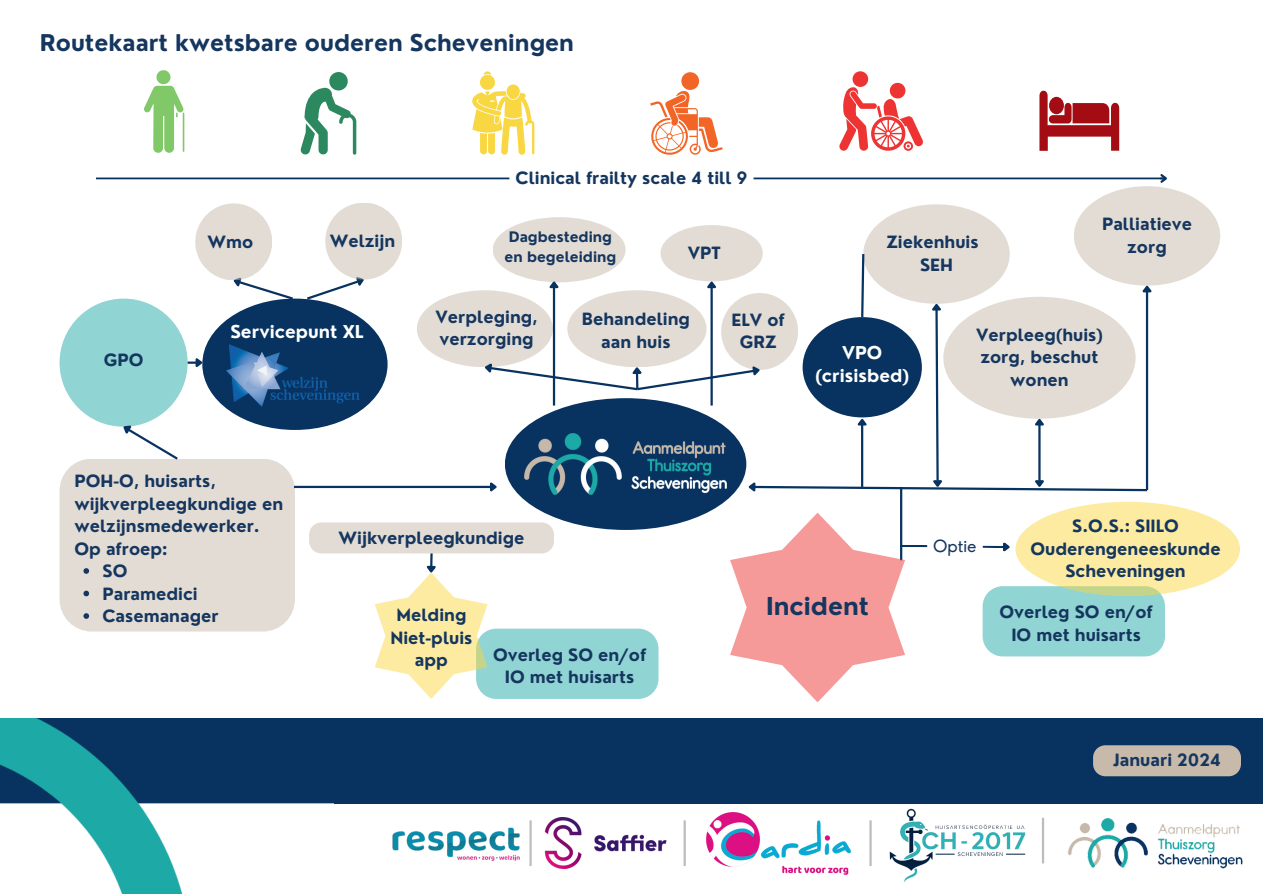
<style>
.page{position:relative;width:1263px;height:894px;background:#fff}
.page>*{position:absolute;margin:0;border:0;box-sizing:border-box;transform-origin:0 0}
.t1{font:700 24px "Nourd";color:#15365e}
.t2{font:700 22.5px "Nourd";color:#15365e}
.t3{font:700 17.25px/23.7px "Nourd";color:#fff;text-align:center}
.t4{font:700 16.5px/22.5px "Nourd";color:#15365e;text-align:center}
.t5{font:16.5px "Nourd";color:#15365e}
.t6{font:700 14.1px/19.4px "Nourd";color:#15365e;text-align:center}
</style>
<div class="page">
<div style="left:0;top:717px;width:1263px;height:86px;background:#083360"></div>
<img style="left:0;top:717px;width:333px;height:176px">
<img style="left:545px;top:817px;width:122px;height:51px">
<hr style="left:1042px;top:817px;width:2px;height:46px;background:#bbbdbf">
<hr style="left:869px;top:820px;width:3px;height:45px;background:#bbbdbf">
<hr style="left:684px;top:820px;width:2px;height:45px;background:#bbbdbf">
<hr style="left:529px;top:820px;width:3px;height:45px;background:#bbbdbf">
<img style="left:884px;top:803px;width:151px;height:79px">
<img style="left:1068px;top:818px;width:175px;height:51px">
<img style="left:392px;top:827px;width:128px;height:34px">
<img style="left:706px;top:812px;width:144px;height:62px">
<svg style="left:472px;top:71px;width:62px;height:84px"></svg>
<svg style="left:301px;top:72px;width:55px;height:83px"></svg>
<svg style="left:144px;top:70px;width:40px;height:83px"></svg>
<svg style="left:650px;top:72px;width:72px;height:83px"></svg>
<svg style="left:839px;top:71px;width:84px;height:80px"></svg>
<svg style="left:1039px;top:90px;width:80px;height:61px"></svg>
<hr style="left:96px;top:177px;width:1070px;height:2px;background:#083360">
<svg style="left:1158px;top:174px;width:9px;height:9px"></svg>
<div style="left:505px;top:398px;width:241px;height:132px;background:#083360;border-radius:50%"></div>
<div style="left:60px;top:298px;width:128px;height:128px;background:#90d4d4;border-radius:50%"></div>
<svg style="left:188px;top:358px;width:14px;height:10px"></svg>
<svg style="left:307px;top:275px;width:59px;height:24px"></svg>
<svg style="left:233px;top:275px;width:60px;height:23px"></svg>
<div style="left:60px;top:458px;width:235px;height:173px;background:#e3dcd5;border-radius:32px"></div>
<div style="left:325px;top:202px;width:77px;height:77px;background:#e3dcd5;border-radius:50%"></div>
<div style="left:195px;top:203px;width:77px;height:77px;background:#e3dcd5;border-radius:50%"></div>
<div style="left:202px;top:298px;width:185px;height:132px;background:#083360;border-radius:50%"></div>
<img style="left:226px;top:344px;width:134px;height:66px">
<div style="left:417px;top:290px;width:136px;height:77px;background:#e3dcd5;border-radius:50%"></div>
<hr style="left:294px;top:485px;width:196px;height:3px;background:#083360">
<div style="left:660px;top:225px;width:103px;height:56px;background:#e3dcd5;border-radius:50%"></div>
<div style="left:493px;top:217px;width:133px;height:65px;background:#e3dcd5;border-radius:50%"></div>
<div style="left:863px;top:204px;width:147px;height:100px;background:#e3dcd5;border-radius:50%"></div>
<div style="left:1074px;top:186px;width:146px;height:99px;background:#e3dcd5;border-radius:50%"></div>
<svg style="left:121px;top:424px;width:59px;height:36px"></svg>
<div style="left:1093px;top:745px;width:148px;height:31px;background:#c7baab"></div>
<div style="left:1015px;top:501px;width:225px;height:95px;background:#fceba0;border-radius:50%"></div>
<hr style="left:900px;top:487px;width:2px;height:73px;background:#083360">
<svg style="left:730px;top:512px;width:435px;height:190px"></svg>
<svg style="left:83px;top:568px;width:6px;height:5px"></svg>
<svg style="left:83px;top:590px;width:6px;height:6px"></svg>
<svg style="left:83px;top:613px;width:6px;height:5px"></svg>
<svg style="left:309px;top:522px;width:349px;height:176px"></svg>
<svg style="left:482px;top:252px;width:673px;height:242px"></svg>
<h2 class="t2" style="left:40px;top:29px;width:536px">Routekaart kwetsbare ouderen Scheveningen</h2>
<p class="t4" style="left:104px;top:349px;width:41px">GPO</p>
<p class="t4" style="left:207px;top:230px;width:47px">Wmo</p>
<p class="t4" style="left:330px;top:229px;width:67px">Welzijn</p>
<p class="t3" style="left:230px;top:320px;width:135px">Servicepunt XL</p>
<p class="t4" style="left:516px;top:167px;width:233px">Clinical frailty scale 4 till 9</p>
<p class="t6" style="left:504px;top:227px;width:113px">Dagbesteding en begeleiding</p>
<p class="t4" style="left:688px;top:242px;width:34px">VPT</p>
<p class="t4" style="left:436px;top:306px;width:104px;text-align:left">Verpleging, verzorging</p>
<p class="t4" style="left:582px;top:308px;width:110px">Behandeling aan huis</p>
<p class="t4" style="left:732px;top:309px;width:55px">ELV of<br>GRZ</p>
<p class="t4" style="left:886px;top:231px;width:94px">Ziekenhuis<br>SEH</p>
<p class="t4" style="left:1102px;top:213px;width:92px">Palliatieve zorg</p>
<p class="t3" style="left:815px;top:340px;width:95px">VPO (crisisbed)</p>
<p class="t4" style="left:976px;top:324px;width:128px">Verpleeg(huis) zorg, beschut wonen</p>
<p class="t4" style="left:74px;top:470px;width:143px">POH-O, huisarts,</p>
<p class="t4" style="left:74px;top:492px;width:210px">wijkverpleegkundige en</p>
<p class="t4" style="left:74px;top:515px;width:187px">welzijnsmedewerker.</p>
<p class="t4" style="left:74px;top:537px;width:95px">Op afroep:</p>
<p class="t4" style="left:103px;top:560px;width:26px">SO</p>
<p class="t4" style="left:103px;top:582px;width:97px">Paramedici</p>
<p class="t4" style="left:103px;top:605px;width:118px">Casemanager</p>
<p class="t4" style="left:339px;top:526px;width:187px">Wijkverpleegkundige</p>
<p class="t4" style="left:390px;top:604px;width:84px">Melding<br>Niet-pluis app</p>
<p class="t4" style="left:493px;top:643px;width:155px">Overleg SO en/of<br>IO met huisarts</p>
<h1 class="t1" style="left:766px;top:591px;width:105px">Incident</h1>
<p class="t5" style="left:934px;top:536px;width:45px;rotate:1deg">Optie</p>
<p class="t4" style="left:1030px;top:515px;width:192px">S.O.S.: SIILO<br>Ouderengeneeskunde<br>Scheveningen</p>
<p class="t4" style="left:999px;top:601px;width:155px">Overleg SO en/of<br>IO met huisarts</p>
<p class="t4" style="left:1113px;top:749px;width:109px">Januari 2024</p>
</div>
